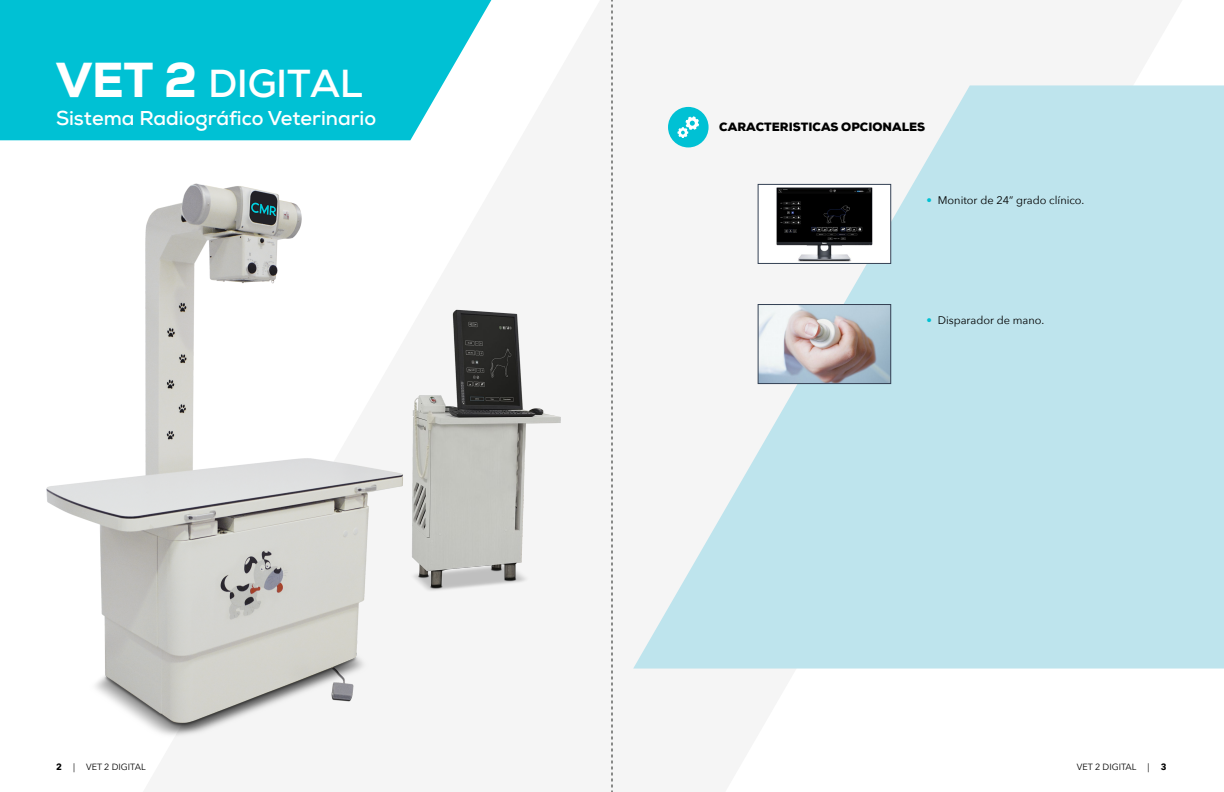
<style>
.page{position:relative;width:1224px;height:792px;background:#fff}
.page>*{position:absolute;margin:0;border:0;box-sizing:border-box;transform-origin:0 0}
.t1{font:700 39px "Nexa";letter-spacing:-.01em;color:#fff}
.t2{font:700 20px "Nexa";color:#fff}
.t3{font:900 12px "Nexa";color:#000}
.t4{font:11px "Avenir Next";color:#000}
.t5{font:9px "Avenir Next";color:#000}
.t6{font:700 9px "Avenir Next";color:#000}
.s1{font-weight:800;font-size:49px}
.s2{color:#00c1d4}
.s3{font-weight:700}
</style>
<div class="page">
<svg style="left:633px;top:85px;width:591px;height:584px;fill:#bee4ed"></svg>
<svg style="left:0;top:0;width:491px;height:140px;background:#14c6d7"></svg>
<svg style="left:612px;top:0;width:1px;height:792px"></svg>
<img style="left:46px;top:183px;width:358px;height:556px">
<img style="left:410px;top:309px;width:151px;height:283px">
<div style="left:668px;top:107px;width:41px;height:40px;background:#00c1d4;border-radius:50%"></div>
<svg style="left:678px;top:116px;width:21px;height:22px"></svg>
<img style="left:760px;top:306px;width:129px;height:76px">
<div style="left:758px;top:304px;width:133px;height:80px;border:1px solid #344154"></div>
<img style="left:760px;top:186px;width:129px;height:76px">
<div style="left:758px;top:184px;width:133px;height:80px;border:1px solid #344154"></div>
<h1 class="t1" style="left:56px;top:59px;width:308px"><span class="s1">VET 2</span> DIGITAL</h1>
<h2 class="t2" style="left:56px;top:105px;width:322px">Sistema Radiográfico Veterinario</h2>
<p class="t3" style="left:719px;top:120px;width:207px">CARACTERISTICAS OPCIONALES</p>
<p class="t4" style="left:927px;top:191px;width:159px"><span class="s2">•</span> Monitor de 24” grado clínico.</p>
<p class="t4" style="left:927px;top:311px;width:119px"><span class="s2">•</span> Disparador de mano.</p>
<p class="t6" style="left:56px;top:760px;width:7px">2</p>
<p class="t5" style="left:73px;top:760px;width:74px">| VET 2 DIGITAL</p>
<p class="t5" style="left:1077px;top:760px;width:91px">VET 2 DIGITAL | <span class="s3">3</span></p>
</div>
